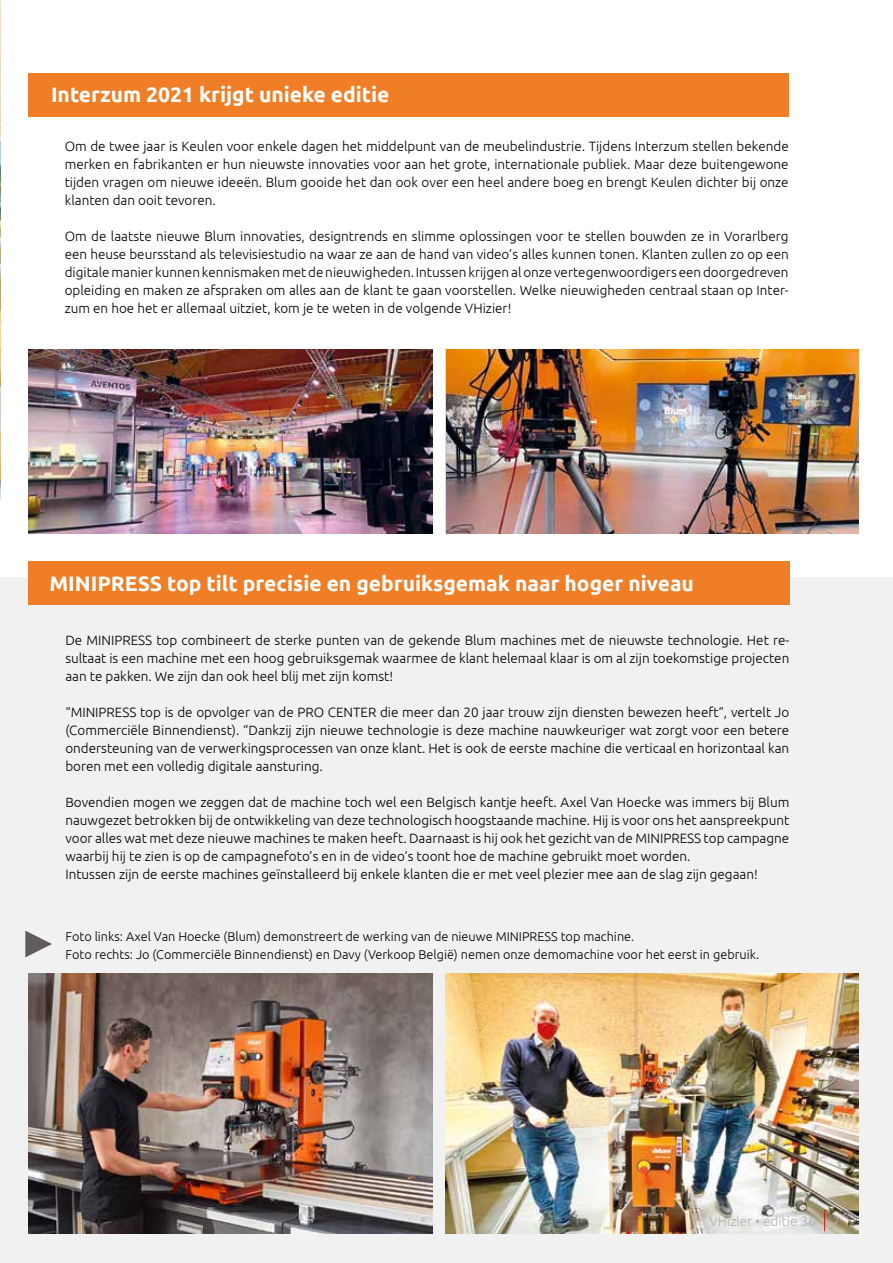
<style>
.page{position:relative;width:893px;height:1263px;background:#fff}
.page>*{position:absolute;margin:0;border:0;box-sizing:border-box;transform-origin:0 0}
.t1{font:700 21px "Ubuntu";color:#fff}
.t2{font:300 13.5px/18px "Ubuntu";color:#000;text-align:justify}
.t3{font:300 13.5px "Ubuntu";color:#b3b2b2}
.t4{font:300 12.75px/18px "Ubuntu";color:#000}
</style>
<div class="page">
<div style="left:0;top:577px;width:893px;height:686px;background:#f1f1f1"></div>
<div style="left:28px;top:73px;width:761px;height:44px;background:#ef7e26"></div>
<div style="left:28px;top:561px;width:761px;height:43px;background:#ef7e26"></div>
<img style="left:0;top:0;width:1px;height:499px">
<img style="left:29px;top:974px;width:404px;height:259px">
<img style="left:29px;top:349px;width:404px;height:185px">
<img style="left:445px;top:974px;width:413px;height:259px">
<img style="left:447px;top:349px;width:411px;height:185px">
<svg style="left:25px;top:931px;width:27px;height:26px"></svg>
<svg style="left:824px;top:1210px;width:1px;height:21px"></svg>
<h1 class="t1" style="left:51px;top:81px;width:340px">Interzum 2021 krijgt unieke editie</h1>
<p class="t2" style="left:65px;top:136px;width:725px">Om de twee jaar is Keulen voor enkele dagen het middelpunt van de meubelindustrie. Tijdens Interzum stellen bekende merken en fabrikanten er hun nieuwste innovaties voor aan het grote, internationale publiek. Maar deze buitengewone tijden vragen om nieuwe ideeën. Blum gooide het dan ook over een heel andere boeg en brengt Keulen dichter bij onze klanten dan ooit tevoren.</p>
<p class="t2" style="left:65px;top:226px;width:725px">Om de laatste nieuwe Blum innovaties, designtrends en slimme oplossingen voor te stellen bouwden ze in Vorarlberg een heuse beursstand als televisiestudio na waar ze aan de hand van video’s alles kunnen tonen. Klanten zullen zo op een digitale manier kunnen kennismaken met de nieuwigheden. Intussen krijgen al onze vertegenwoordigers een doorgedreven opleiding en maken ze afspraken om alles aan de klant te gaan voorstellen. Welke nieuwigheden centraal staan op Inter&shy;zum en hoe het er allemaal uitziet, kom je te weten in de volgende VHizier!</p>
<h1 class="t1" style="left:49px;top:571px;width:646px">MINIPRESS top tilt precisie en gebruiksgemak naar hoger niveau</h1>
<p class="t2" style="left:65px;top:630px;width:725px">De MINIPRESS top combineert de sterke punten van de gekende Blum machines met de nieuwste technologie. Het re&shy;sultaat is een machine met een hoog gebruiksgemak waarmee de klant helemaal klaar is om al zijn toekomstige projecten aan te pakken. We zijn dan ook heel blij met zijn komst!</p>
<p class="t2" style="left:65px;top:702px;width:725px">“MINIPRESS top is de opvolger van de PRO CENTER die meer dan 20 jaar trouw zijn diensten bewezen heeft”, vertelt Jo (Commerciële Binnendienst). “Dankzij zijn nieuwe technologie is deze machine nauwkeuriger wat zorgt voor een betere ondersteuning van de verwerkingsprocessen van onze klant. Het is ook de eerste machine die verticaal en horizontaal kan boren met een volledig digitale aansturing.</p>
<p class="t2" style="left:65px;top:792px;width:725px;text-align:left">Bovendien mogen we zeggen dat de machine toch wel een Belgisch kantje heeft. Axel Van Hoecke was immers bij Blum nauwgezet betrokken bij de ontwikkeling van deze technologisch hoogstaande machine. Hij is voor ons het aanspreekpunt voor alles wat met deze nieuwe machines te maken heeft. Daarnaast is hij ook het gezicht van de MINIPRESS top campagne waarbij hij te zien is op de campagnefoto’s en in de video’s toont hoe de machine gebruikt moet worden.<br>Intussen zijn de eerste machines geïnstalleerd bij enkele klanten die er met veel plezier mee aan de slag zijn gegaan!</p>
<p class="t4" style="left:65px;top:927px;width:695px">Foto links: Axel Van Hoecke (Blum) demonstreert de werking van de nieuwe MINIPRESS top machine.<br>Foto rechts: Jo (Commerciële Binnendienst) en Davy (Verkoop België) nemen onze demomachine voor het eerst in gebruik.</p>
<p class="t3" style="left:709px;top:1213px;width:108px">VHizier • editie 36</p>
<p class="t3" style="left:833px;top:1213px;width:9px">7</p>
</div>
